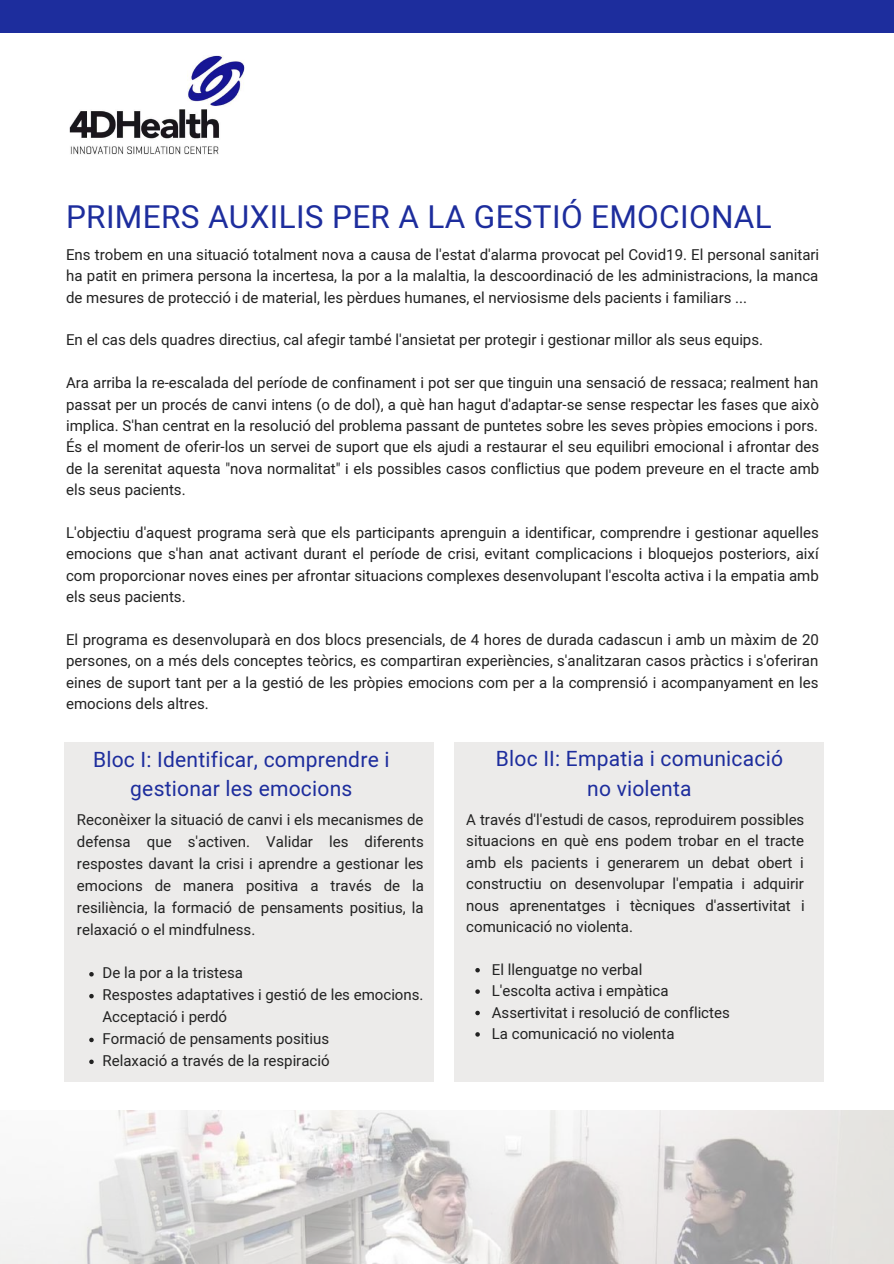
<style>
.page{position:relative;width:894px;height:1264px;background:#fff}
.page>*{position:absolute;margin:0;border:0;box-sizing:border-box;transform-origin:0 0}
.t1{font:31.5px "Mardoto";letter-spacing:.01em;color:#1d2d9d}
.t2{font:21px/29.2px "Mardoto";letter-spacing:.01em;color:#1d2d9d;text-align:center}
.t3{font:15px/21.5px "Mardoto";color:#222;text-align:justify}
</style>
<div class="page">
<div style="left:64px;top:742px;width:369px;height:339px;background:#ecebea"></div>
<img style="left:69px;top:56px;width:175px;height:99px">
<div style="left:0;top:0;width:893px;height:33px;background:#1d2d9d"></div>
<svg style="left:89px;top:972px;width:5px;height:4px"></svg>
<svg style="left:89px;top:993px;width:5px;height:5px"></svg>
<svg style="left:89px;top:1037px;width:5px;height:5px"></svg>
<svg style="left:89px;top:1059px;width:5px;height:5px"></svg>
<div style="left:454px;top:742px;width:369px;height:339px;background:#ecebea"></div>
<svg style="left:475px;top:968px;width:4px;height:4px"></svg>
<svg style="left:475px;top:989px;width:4px;height:4px"></svg>
<svg style="left:475px;top:1010px;width:4px;height:5px"></svg>
<svg style="left:475px;top:1032px;width:4px;height:4px"></svg>
<img style="left:0;top:1110px;width:893px;height:153px">
<h1 class="t1" style="left:66px;top:198px;width:707px">PRIMERS AUXILIS PER A LA GESTIÓ EMOCIONAL</h1>
<p class="t3" style="left:66px;top:244px;width:754px">Ens trobem en una situació totalment nova a causa de l'estat d'alarma provocat pel Covid19. El personal sanitari ha patit en primera persona la incertesa, la por a la malaltia, la descoordinació de les administracions, la manca de mesures de protecció i de material, les pèrdues humanes, el nerviosisme dels pacients i familiars ...</p>
<p class="t3" style="left:66px;top:329px;width:698px">En el cas dels quadres directius, cal afegir també l'ansietat per protegir i gestionar millor als seus equips.</p>
<p class="t3" style="left:66px;top:372px;width:754px">Ara arriba la re-escalada del període de confinament i pot ser que tinguin una sensació de ressaca; realment han passat per un procés de canvi intens (o de dol), a què han hagut d'adaptar-se sense respectar les fases que això implica. S'han centrat en la resolució del problema passant de puntetes sobre les seves pròpies emocions i pors.<br>És el moment de oferir-los un servei de suport que els ajudi a restaurar el seu equilibri emocional i afrontar des de la serenitat aquesta "nova normalitat" i els possibles casos conflictius que podem preveure en el tracte amb els seus pacients.</p>
<p class="t3" style="left:66px;top:522px;width:754px">L'objectiu d'aquest programa serà que els participants aprenguin a identificar, comprendre i gestionar aquelles emocions que s'han anat activant durant el període de crisi, evitant complicacions i bloquejos posteriors, així com proporcionar noves eines per afrontar situacions complexes desenvolupant l'escolta activa i la empatia amb els seus pacients.</p>
<p class="t3" style="left:66px;top:629px;width:754px">El programa es desenvoluparà en dos blocs presencials, de 4 hores de durada cadascun i amb un màxim de 20 persones, on a més dels conceptes teòrics, es compartiran experiències, s'analitzaran casos pràctics i s'oferiran eines de suport tant per a la gestió de les pròpies emocions com per a la comprensió i acompanyament en les emocions dels altres.</p>
<h2 class="t2" style="left:93px;top:745px;width:298px">Bloc I: Identificar, comprendre i gestionar les emocions</h2>
<p class="t3" style="left:77px;top:809px;width:348px;line-height:21.9px">Reconèixer la situació de canvi i els mecanismes de defensa que s'activen. Validar les diferents respostes davant la crisi i aprendre a gestionar les emocions de manera positiva a través de la resiliència, la formació de pensaments positius, la relaxació o el mindfulness.</p>
<p class="t3" style="left:102px;top:962px;width:322px;line-height:21.9px;text-align:left">De la por a la tristesa<br>Respostes adaptatives i gestió de les emocions.<br>Acceptació i perdó<br>Formació de pensaments positius<br>Relaxació a través de la respiració</p>
<h2 class="t2" style="left:495px;top:744px;width:288px">Bloc II: Empatia i comunicació no violenta</h2>
<p class="t3" style="left:466px;top:809px;width:340px">A través d'l'estudi de casos, reproduirem possibles situacions en què ens podem trobar en el tracte amb els pacients i generarem un debat obert i constructiu on desenvolupar l'empatia i adquirir nous aprenentatges i tècniques d'assertivitat i comunicació no violenta.</p>
<p class="t3" style="left:491px;top:958px;width:239px;text-align:left">El llenguatge no verbal<br>L'escolta activa i empàtica<br>Assertivitat i resolució de conflictes<br>La comunicació no violenta</p>
</div>
